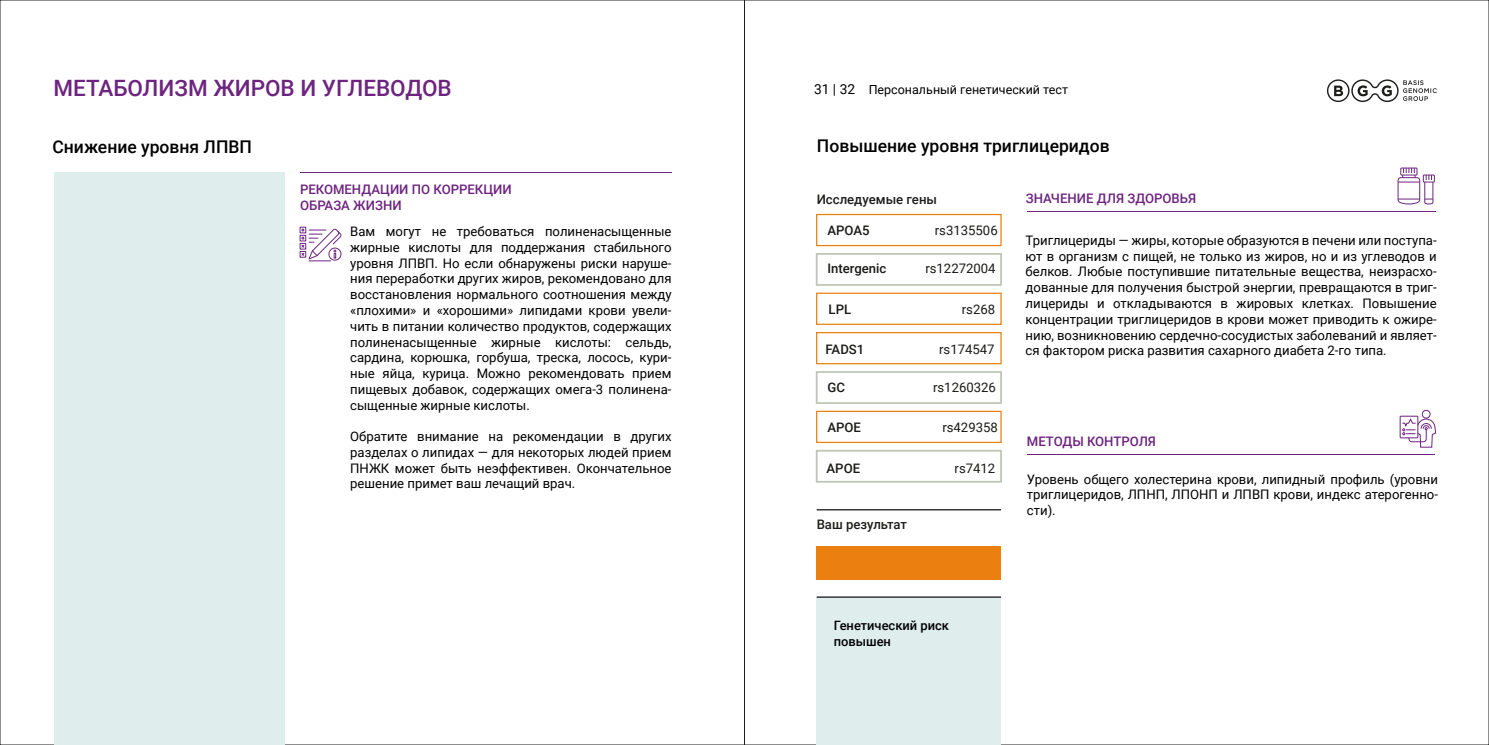
<style>
.page{position:relative;width:1489px;height:745px;background:#fff}
.page>*{position:absolute;margin:0;border:0;box-sizing:border-box;transform-origin:0 0}
.t1{font:500 22.5px "Roboto";color:#6d247f}
.t2{font:500 17.5px "Roboto";color:#000}
.t3{font:13.12px/15.8px "Roboto";color:#000;text-align:justify}
.t4{font:500 13.12px/15.8px "Roboto";color:#6d247f}
.t5{font:13.12px "Roboto";color:#1a1a18}
.t6{font:500 13.12px "Roboto";color:#1a1a18}
.t7{font:500 13.12px "Roboto";color:#1d1e1c}
.t8{font:500 12.88px/15.5px "Roboto";color:#000}
.t9{font:12.5px "Roboto";color:#000}
.s1{font-size:13.75px}
</style>
<div class="page">
<svg style="left:1327px;top:79px;width:109px;height:23px"></svg>
<div style="left:54px;top:172px;width:230px;height:572px;background:#dfeded"></div>
<hr style="left:300px;top:171px;width:371px;height:1px;background:#6d247f">
<svg style="left:300px;top:227px;width:42px;height:34px"></svg>
<hr style="left:1026px;top:211px;width:409px;height:1px;background:#6d247f">
<hr style="left:1026px;top:454px;width:408px;height:1px;background:#6d247f">
<div style="left:1421px;top:409px;width:9px;height:9px;border:1px solid #6d247f;border-radius:50%"></div>
<div style="left:1399px;top:415px;width:19px;height:23px;border:1px solid #6d247f"></div>
<svg style="left:1401px;top:417px;width:35px;height:31px"></svg>
<div style="left:1400px;top:167px;width:17px;height:8px;border:1px solid #6d247f"></div>
<div style="left:1422px;top:174px;width:12px;height:8px;border:1px solid #6d247f"></div>
<svg style="left:1397px;top:168px;width:36px;height:37px"></svg>
<div style="left:816px;top:596px;width:185px;height:148px;background:#dfeded"></div>
<hr style="left:816px;top:596px;width:184px;height:1px;background:#111313">
<hr style="left:816px;top:509px;width:185px;height:1px;background:#111313">
<div style="left:816px;top:545px;width:184px;height:34px;background:#eb8010"></div>
<div style="left:816px;top:214px;width:185px;height:32px;border:1px solid #eb8010"></div>
<div style="left:815px;top:253px;width:186px;height:32px;border:2px solid #bfc6b6"></div>
<div style="left:816px;top:292px;width:185px;height:33px;border:1px solid #eb8010"></div>
<div style="left:816px;top:332px;width:185px;height:32px;border:1px solid #eb8010"></div>
<div style="left:815px;top:371px;width:186px;height:32px;border:2px solid #bfc6b6"></div>
<div style="left:816px;top:410px;width:185px;height:33px;border:1px solid #eb8010"></div>
<div style="left:815px;top:449px;width:186px;height:33px;border:2px solid #bfc6b6"></div>
<h1 class="t1" style="left:53px;top:73px;width:400px">МЕТАБОЛИЗМ ЖИРОВ И УГЛЕВОДОВ</h1>
<p class="t9" style="left:814px;top:81px;width:255px"><span class="s1">31 | 32</span> Персональный генетический тест</p>
<h2 class="t2" style="left:52px;top:134px;width:201px">Снижение уровня ЛПВП</h2>
<p class="t4" style="left:300px;top:181px;width:213px">РЕКОМЕНДАЦИИ ПО КОРРЕКЦИИ<br>ОБРАЗА ЖИЗНИ</p>
<p class="t3" style="left:350px;top:223px;width:323px">Вам могут не требоваться полиненасыщенные жирные кислоты для поддержания стабильного уровня ЛПВП. Но если обнаружены риски наруше&shy;ния переработки других жиров, рекомендовано для восстановления нормального соотношения между «плохими» и «хорошими» липидами крови увели&shy;чить в питании количество продуктов, содержащих полиненасыщенные жирные кислоты: сельдь, сардина, корюшка, горбуша, треска, лосось, кури&shy;ные яйца, курица. Можно рекомендовать прием пищевых добавок, содержащих омега-3 полинена&shy;сыщенные жирные кислоты.</p>
<p class="t3" style="left:350px;top:428px;width:323px">Обратите внимание на рекомендации в других разделах о липидах — для некоторых людей прием ПНЖК может быть неэффективен. Окончательное решение примет ваш лечащий врач.</p>
<h2 class="t2" style="left:817px;top:133px;width:294px">Повышение уровня триглицеридов</h2>
<p class="t4" style="left:1025px;top:190px;width:172px">ЗНАЧЕНИЕ ДЛЯ ЗДОРОВЬЯ</p>
<p class="t7" style="left:816px;top:190px;width:122px">Исследуемые гены</p>
<p class="t6" style="left:827px;top:221px;width:44px">APOA5</p>
<p class="t5" style="left:934px;top:221px;width:64px">rs3135506</p>
<p class="t6" style="left:827px;top:259px;width:60px">Intergenic</p>
<p class="t5" style="left:925px;top:259px;width:72px">rs12272004</p>
<p class="t6" style="left:828px;top:299px;width:24px">LPL</p>
<p class="t5" style="left:961px;top:299px;width:35px">rs268</p>
<p class="t6" style="left:825px;top:340px;width:40px">FADS1</p>
<p class="t5" style="left:939px;top:340px;width:57px">rs174547</p>
<p class="t6" style="left:827px;top:378px;width:19px">GC</p>
<p class="t5" style="left:933px;top:378px;width:64px">rs1260326</p>
<p class="t6" style="left:827px;top:418px;width:35px">APOE</p>
<p class="t5" style="left:942px;top:418px;width:57px">rs429358</p>
<p class="t6" style="left:826px;top:458px;width:35px">APOE</p>
<p class="t5" style="left:954px;top:458px;width:42px">rs7412</p>
<p class="t3" style="left:1025px;top:232px;width:412px">Триглицериды — жиры, которые образуются в печени или поступа&shy;ют в организм с пищей, не только из жиров, но и из углеводов и белков. Любые поступившие питательные вещества, неизрасхо&shy;дованные для получения быстрой энергии, превращаются в триг&shy;лицериды и откладываются в жировых клетках. Повышение концентрации триглицеридов в крови может приводить к ожире&shy;нию, возникновению сердечно-сосудистых заболеваний и являет&shy;ся фактором риска развития сахарного диабета 2-го типа.</p>
<p class="t4" style="left:1026px;top:433px;width:131px">МЕТОДЫ КОНТРОЛЯ</p>
<p class="t3" style="left:1026px;top:470px;width:412px">Уровень общего холестерина крови, липидный профиль (уровни триглицеридов, ЛПНП, ЛПОНП и ЛПВП крови, индекс атерогенно&shy;сти).</p>
<p class="t7" style="left:816px;top:514px;width:92px">Ваш результат</p>
<p class="t8" style="left:833px;top:617px;width:117px">Генетический риск повышен</p>
</div>
